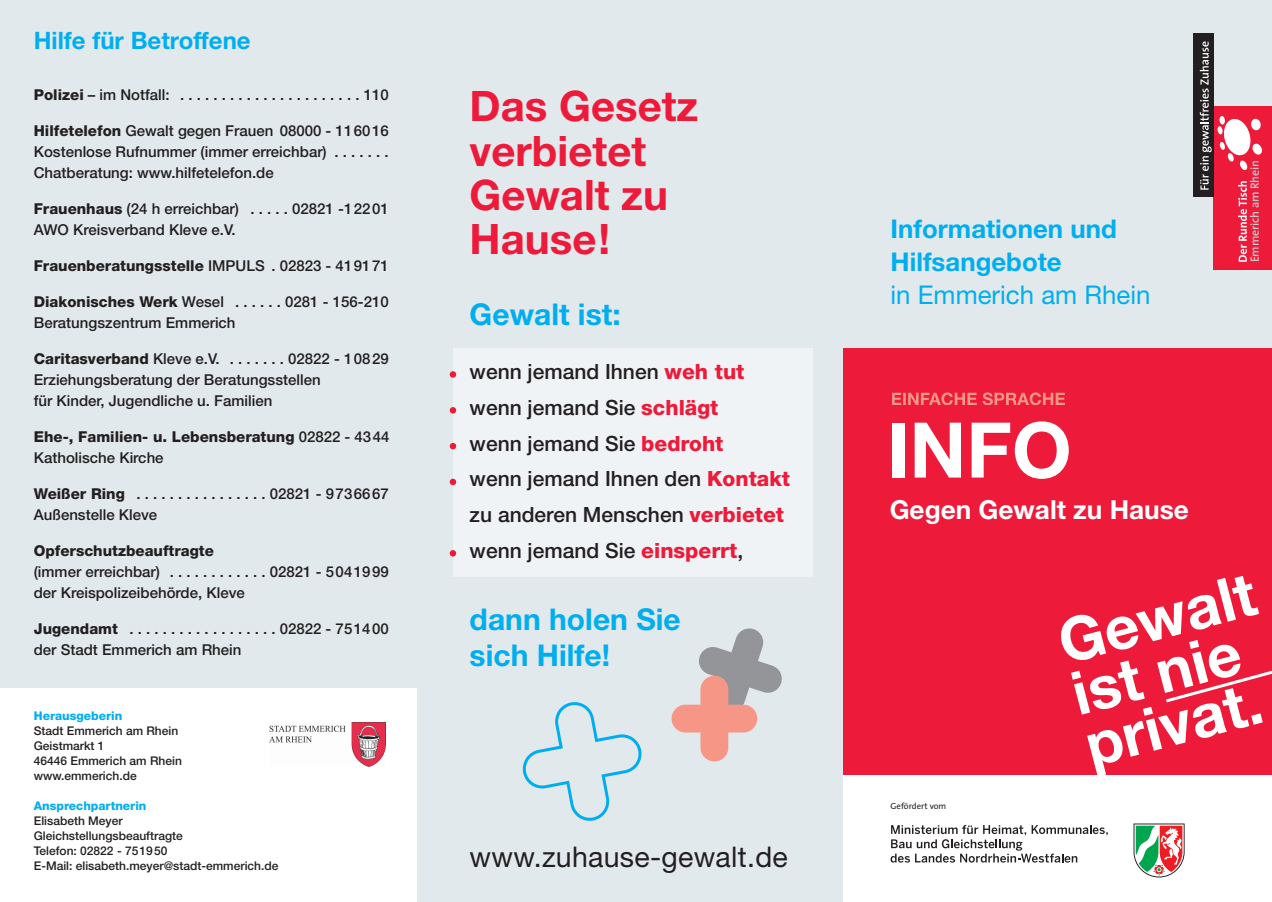
<style>
.page{position:relative;width:1272px;height:902px;background:#fff}
.page>*{position:absolute;margin:0;border:0;box-sizing:border-box;transform-origin:0 0}
.t1{font:700 76.8px "Helvetica Neue";color:#fff}
.t2{font:700 60.45px/52.9px "Helvetica Neue";color:#fff}
.t3{font:700 42px/44.4px "Helvetica Neue";color:#ed1a3a}
.t4{font:700 30px/36px "Helvetica Neue";color:#00aeef}
.t5{font:28.5px "Helvetica Neue";letter-spacing:.01em;color:#231f20}
.t6{font:700 26.25px "Helvetica Neue";color:#fff}
.t7{font:700 25.8px/33px "Helvetica Neue";color:#00aeef}
.t8{font:25.8px "Helvetica Neue";color:#00aeef}
.t9{font:700 24px "Helvetica Neue";color:#00aeef}
.t10{font:500 21px/35.7px "Helvetica Neue";color:#231f20}
.t11{font:500 15px/21px "Helvetica Neue";color:#231f20}
.t12{font:800 15px/21px "Helvetica Neue";color:#231f20}
.t13{font:500 12px/15px "Helvetica Neue";color:#231f20}
.t14{font:800 12px "Helvetica Neue";color:#00aeef}
.t15{font:600 12px "The Sans";letter-spacing:-.01em;color:#c7c8ca}
.t16{font:8.85px "The Sans";color:#231f20}
.s1{font-weight:800}
.s2{font-weight:500}
.s3{font-weight:800;color:#ed1a3a}
</style>
<div class="page">
<div style="left:842px;top:0;width:429px;height:736px;background:#e2e9ed"></div>
<div style="left:841px;top:348px;width:430px;height:426px;background:#ed1a3a"></div>
<svg style="left:1166px;top:671px;width:105px;height:32px"></svg>
<div style="left:0;top:0;width:417px;height:687px;background:#e2e9ed"></div>
<div style="left:417px;top:0;width:425px;height:901px;background:#e2e9ed"></div>
<div style="left:1213px;top:107px;width:58px;height:163px;background:#ed1a3a"></div>
<svg style="left:1238px;top:181px;width:8px;height:81px"></svg>
<div style="left:1193px;top:33px;width:20px;height:164px;background:#231f20"></div>
<svg style="left:1199px;top:41px;width:12px;height:149px"></svg>
<svg style="left:1223px;top:118px;width:39px;height:52px"></svg>
<div style="left:1250px;top:119px;width:10px;height:11px;background:#fff;border-radius:50%"></div>
<svg style="left:1219px;top:142px;width:5px;height:8px"></svg>
<div style="left:1219px;top:116px;width:5px;height:9px;background:#fff;border-radius:50%"></div>
<div style="left:1217px;top:126px;width:5px;height:8px;background:#fff;border-radius:50%"></div>
<svg style="left:892px;top:392px;width:172px;height:13px"></svg>
<svg style="left:1133px;top:823px;width:51px;height:54px"></svg>
<svg style="left:890px;top:825px;width:217px;height:37px"></svg>
<div style="left:453px;top:348px;width:359px;height:229px;background:#f0f3f6"></div>
<svg style="left:671px;top:628px;width:111px;height:133px"></svg>
<svg style="left:522px;top:702px;width:120px;height:119px"></svg>
<div style="left:449px;top:371px;width:7px;height:6px;background:#ed1a3a;border-radius:50%"></div>
<div style="left:449px;top:407px;width:7px;height:6px;background:#ed1a3a;border-radius:50%"></div>
<div style="left:449px;top:443px;width:7px;height:6px;background:#ed1a3a;border-radius:50%"></div>
<svg style="left:449px;top:478px;width:7px;height:7px"></svg>
<div style="left:449px;top:550px;width:7px;height:6px;background:#ed1a3a;border-radius:50%"></div>
<img style="left:269px;top:722px;width:116px;height:44px">
<h3 class="t9" style="left:34px;top:32px;width:218px">Hilfe für Betroffene</h3>
<p class="t11" style="left:34px;top:86px;width:356px"><span class="s1">Polizei</span> – im Notfall: . . . . . . . . . . . . . . . . . . . . . . 110</p>
<p class="t11" style="left:34px;top:122px;width:356px;text-align:justify"><span class="s1">Hilfetelefon</span> Gewalt gegen Frauen 08000 - 116016<br>Kostenlose Rufnummer (immer erreichbar) . . . . . . .<br>Chatberatung: www.hilfetelefon.de</p>
<p class="t11" style="left:34px;top:200px;width:356px"><span class="s1">Frauenhaus</span> (24 h erreichbar) . . . . . 02821 -12201<br>AWO Kreisverband Kleve e.V.</p>
<p class="t12" style="left:34px;top:256px;width:356px">Frauenberatungsstelle <span class="s2">IMPULS . 02823 - 419171</span></p>
<p class="t11" style="left:34px;top:293px;width:356px"><span class="s1">Diakonisches Werk</span> Wesel . . . . . . 0281 - 156-210<br>Beratungszentrum Emmerich</p>
<p class="t11" style="left:34px;top:350px;width:356px"><span class="s1">Caritasverband</span> Kleve e.V. . . . . . . . 02822 - 10829<br>Erziehungsberatung der Beratungsstellen<br>für Kinder, Jugendliche u. Familien</p>
<p class="t12" style="left:34px;top:427px;width:357px">Ehe-, Familien- u. Lebensberatung <span class="s2">02822 - 4344<br>Katholische Kirche</span></p>
<p class="t11" style="left:34px;top:485px;width:356px"><span class="s1">Weißer Ring</span> . . . . . . . . . . . . . . . . 02821 - 9736667<br>Außenstelle Kleve</p>
<p class="t12" style="left:34px;top:541px;width:182px">Opferschutzbeauftragte</p>
<p class="t11" style="left:34px;top:563px;width:356px">(immer erreichbar) . . . . . . . . . . . . 02821 - 5041999 der Kreispolizeibehörde, Kleve</p>
<p class="t11" style="left:34px;top:620px;width:356px"><span class="s1">Jugendamt</span> . . . . . . . . . . . . . . . . . . 02822 - 751400 der Stadt Emmerich am Rhein</p>
<p class="t14" style="left:34px;top:711px;width:90px">Herausgeberin</p>
<p class="t13" style="left:34px;top:724px;width:150px">Stadt Emmerich am Rhein<br>Geistmarkt 1<br>46446 Emmerich am Rhein www.emmerich.de</p>
<p class="t14" style="left:34px;top:801px;width:114px">Ansprechpartnerin</p>
<p class="t13" style="left:34px;top:814px;width:246px">Elisabeth Meyer<br>Gleichstellungsbeauftragte<br>Telefon: 02822 - 751950<br>E-Mail: elisabeth.meyer@stadt-emmerich.de</p>
<h3 class="t3" style="left:469px;top:88px;width:230px">Das Gesetz verbietet<br>Gewalt zu<br>Hause!</h3>
<h3 class="t4" style="left:469px;top:299px;width:153px">Gewalt ist:</h3>
<h3 class="t10" style="left:469px;top:356px;width:322px">wenn jemand Ihnen <span class="s3">weh tut </span>wenn jemand Sie <span class="s3">schlägt<br></span>wenn jemand Sie <span class="s3">bedroht<br></span>wenn jemand Ihnen den <span class="s3">Kontakt </span>zu anderen Menschen <span class="s3">verbietet </span>wenn jemand Sie <span class="s3">einsperrt</span>,</h3>
<h3 class="t4" style="left:469px;top:604px;width:213px">dann holen Sie sich Hilfe!</h3>
<h3 class="t5" style="left:469px;top:846px;width:320px">www.zuhause-gewalt.de</h3>
<h3 class="t7" style="left:890px;top:215px;width:228px">Informationen und<br>Hilfsangebote</h3>
<h3 class="t8" style="left:890px;top:285px;width:261px">in Emmerich am Rhein</h3>
<h1 class="t1" style="left:886px;top:422px;width:186px">INFO</h1>
<h3 class="t6" style="left:889px;top:500px;width:301px">Gegen Gewalt zu Hause</h3>
<p class="t15" style="left:1249px;top:262px;width:104px;rotate:-90deg">Emmerich am Rhein</p>
<p class="t16" style="left:890px;top:802px;width:57px">Gefördert vom</p>
<h2 class="t2" style="left:1053px;top:624px;width:204px;rotate:-15deg">Gewalt ist nie privat.</h2>
</div>
